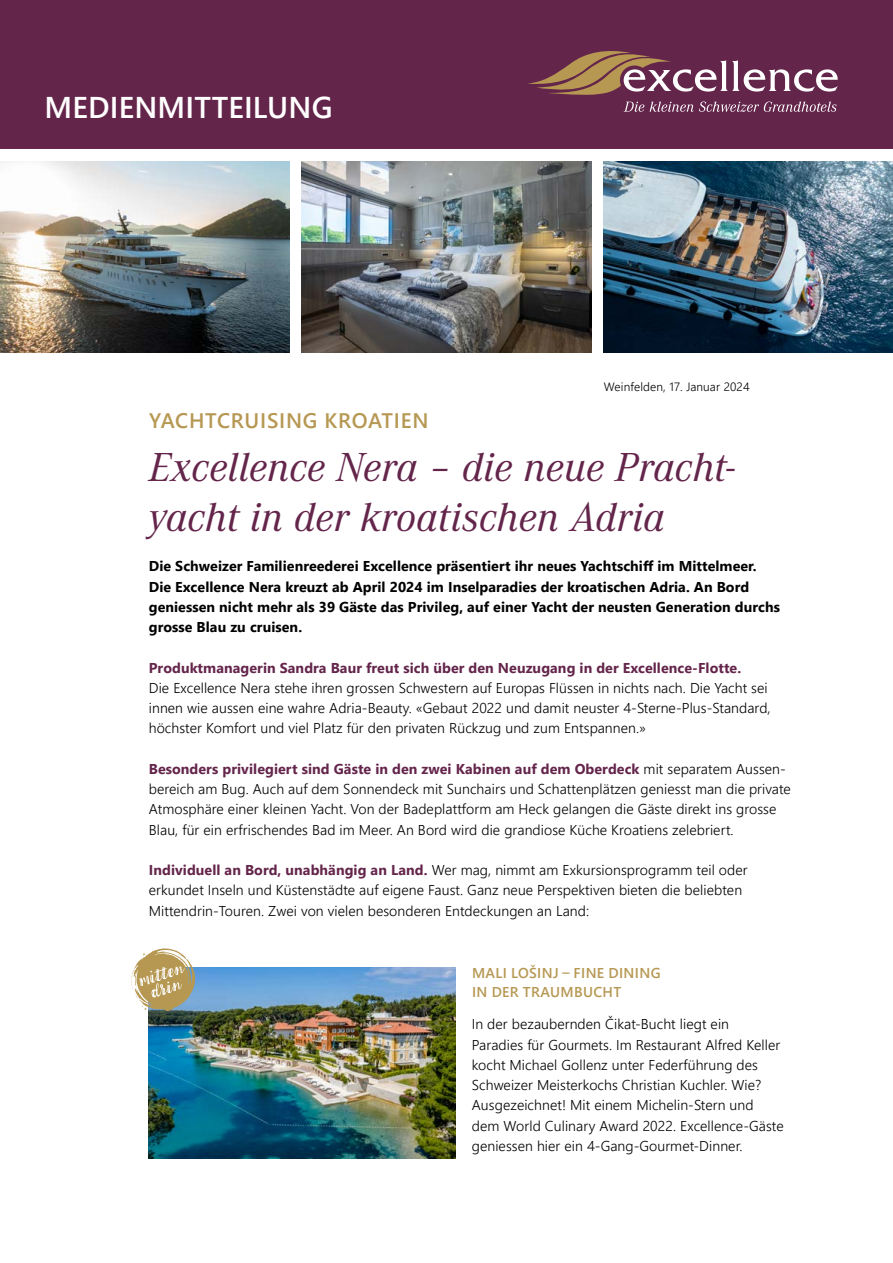
<style>
.page{position:relative;width:893px;height:1263px;background:#fff}
.page>*{position:absolute;margin:0;border:0;box-sizing:border-box;transform-origin:0 0}
.t1{font:italic 42px/49.5px "Corporate A";letter-spacing:.005em;color:#64254b}
.t2{font:600 30px "Segoe UI";letter-spacing:.005em;color:#fff}
.t3{font:600 21px "Segoe UI";letter-spacing:.035em;color:#b69853}
.t4{font:300 14.25px/20.2px "Segoe UI";letter-spacing:.005em;color:#000}
.t5{font:700 14.25px/20.2px "Segoe UI";letter-spacing:.005em;color:#000}
.t6{font:700 14.25px "Segoe UI";letter-spacing:.005em;color:#64254b}
.t7{font:600 14.25px/19.5px "Segoe UI";letter-spacing:.025em;color:#b69853}
.t8{font:300 12px "Segoe UI";letter-spacing:.01em;color:#000}
.s1{font-weight:700;color:#64254b}
</style>
<div class="page">
<div style="left:0;top:0;width:893px;height:149px;background:#64254b"></div>
<svg style="left:528px;top:51px;width:310px;height:44px"></svg>
<svg style="left:624px;top:102px;width:20px;height:10px"></svg>
<svg style="left:650px;top:101px;width:186px;height:11px"></svg>
<img style="left:604px;top:162px;width:289px;height:191px">
<img style="left:302px;top:162px;width:289px;height:191px">
<img style="left:0;top:162px;width:289px;height:191px">
<img style="left:149px;top:967px;width:306px;height:192px">
<svg style="left:131px;top:948px;width:64px;height:64px"></svg>
<h2 class="t2" style="left:45px;top:83px;width:289px">MEDIENMITTEILUNG</h2>
<h3 class="t3" style="left:149px;top:403px;width:281px">YACHTCRUISING KROATIEN</h3>
<p class="t8" style="left:604px;top:377px;width:147px">Weinfelden, 17. Januar 2024</p>
<h1 class="t1" style="left:149px;top:441px;width:588px">Excellence Nera – die neue Pracht&shy;yacht in der kroatischen Adria</h1>
<p class="t5" style="left:149px;top:556px;width:633px">Die Schweizer Familienreederei Excellence präsentiert ihr neues Yachtschiff im Mittelmeer.<br>Die Excellence Nera kreuzt ab April 2024 im Inselparadies der kroatischen Adria. An Bord geniessen nicht mehr als 39 Gäste das Privileg, auf einer Yacht der neusten Generation durchs grosse Blau zu cruisen.</p>
<p class="t6" style="left:149px;top:656px;width:594px">Produktmanagerin Sandra Baur freut sich über den Neuzugang in der Excellence-Flotte.</p>
<p class="t4" style="left:149px;top:677px;width:623px">Die Excellence Nera stehe ihren grossen Schwestern auf Europas Flüssen in nichts nach. Die Yacht sei innen wie aussen eine wahre Adria-Beauty. «Gebaut 2022 und damit neuster 4-Sterne-Plus-Standard, höchster Komfort und viel Platz für den privaten Rückzug und zum Entspannen.»</p>
<p class="t4" style="left:149px;top:758px;width:644px"><span class="s1">Besonders privilegiert sind Gäste in den zwei Kabinen auf dem Oberdeck</span> mit separatem Aussen&shy;bereich am Bug. Auch auf dem Sonnendeck mit Sunchairs und Schattenplätzen geniesst man die private Atmosphäre einer kleinen Yacht. Von der Badeplattform am Heck gelangen die Gäste direkt ins grosse Blau, für ein erfrischendes Bad im Meer. An Bord wird die grandiose Küche Kroatiens zelebriert.</p>
<p class="t4" style="left:149px;top:859px;width:600px"><span class="s1">Individuell an Bord, unabhängig an Land.</span> Wer mag, nimmt am Exkursionsprogramm teil oder erkundet Inseln und Küstenstädte auf eigene Faust. Ganz neue Perspektiven bieten die beliebten<br>Mittendrin-Touren. Zwei von vielen besonderen Entdeckungen an Land:</p>
<p class="t7" style="left:472px;top:963px;width:190px">MALI LOŠINJ – FINE DINING<br>IN DER TRAUMBUCHT</p>
<p class="t4" style="left:472px;top:1014px;width:313px">In der bezaubernden Čikat-Bucht liegt ein Paradies für Gourmets. Im Restaurant Alfred Keller kocht Michael Gollenz unter Federführung des Schweizer Meisterkochs Christian Kuchler. Wie?<br>Ausgezeichnet! Mit einem Michelin-Stern und dem World Culinary Award 2022. Excellence-Gäste geniessen hier ein 4-Gang-Gourmet-Dinner.</p>
</div>
